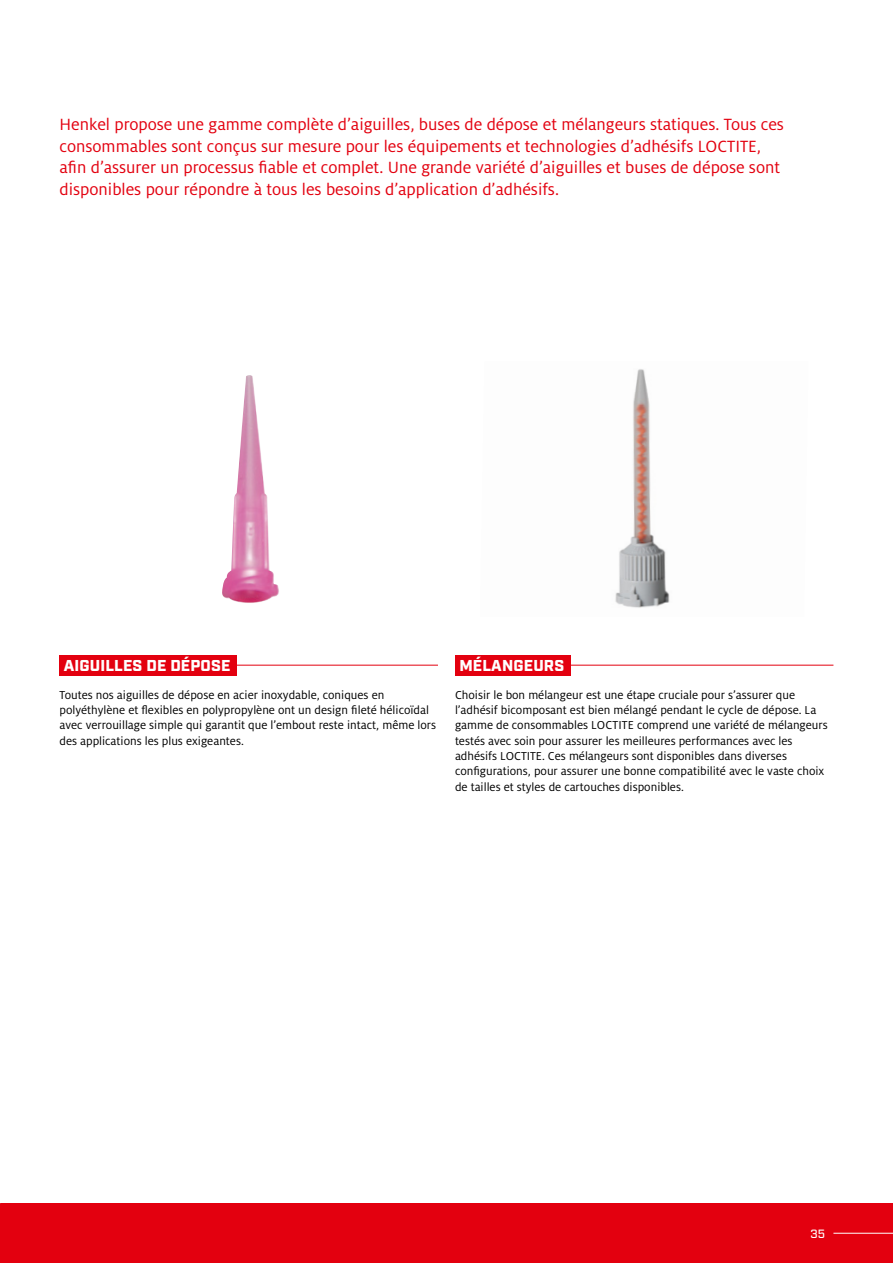
<style>
.page{position:relative;width:893px;height:1263px;background:#fff}
.page>*{position:absolute;margin:0;border:0;box-sizing:border-box;transform-origin:0 0}
.t1{font:18px/21.6px "Henkel Milo";color:#e3000f}
.t2{font:900 15.75px "Industry";letter-spacing:.01em;color:#fff}
.t3{font:12.75px/15.3px "Henkel Milo";color:#000}
.t4{font:500 12px "Industry";color:#fff}
</style>
<div class="page">
<div style="left:0;top:1203px;width:893px;height:60px;background:#e3000f"></div>
<hr style="left:833px;top:1233px;width:60px;height:1px;background:#fff">
<img style="left:222px;top:375px;width:57px;height:228px">
<img style="left:615px;top:369px;width:55px;height:239px">
<div style="left:60px;top:655px;width:177px;height:20px;background:#e3000f"></div>
<hr style="left:60px;top:665px;width:378px;height:1px;background:#e3000f">
<div style="left:455px;top:655px;width:116px;height:20px;background:#e3000f"></div>
<hr style="left:455px;top:665px;width:378px;height:1px;background:#e3000f">
<p class="t1" style="left:60px;top:114px;width:726px">Henkel propose une gamme complète d’aiguilles, buses de dépose et mélangeurs statiques. Tous ces consommables sont conçus sur mesure pour les équipements et technologies d’adhésifs LOCTITE, afin d’assurer un processus fiable et complet. Une grande variété d’aiguilles et buses de dépose sont disponibles pour répondre à tous les besoins d’application d’adhésifs.</p>
<p class="t2" style="left:64px;top:656px;width:168px">AIGUILLES DE DÉPOSE</p>
<p class="t3" style="left:60px;top:687px;width:378px">Toutes nos aiguilles de dépose en acier inoxydable, coniques en polyéthylène et flexibles en polypropylène ont un design fileté hélicoïdal avec verrouillage simple qui garantit que l’embout reste intact, même lors des applications les plus exigeantes.</p>
<p class="t2" style="left:459px;top:656px;width:106px">MÉLANGEURS</p>
<p class="t3" style="left:455px;top:687px;width:374px">Choisir le bon mélangeur est une étape cruciale pour s’assurer que l’adhésif bicomposant est bien mélangé pendant le cycle de dépose. La gamme de consommables LOCTITE comprend une variété de mélangeurs testés avec soin pour assurer les meilleures performances avec les adhésifs LOCTITE. Ces mélangeurs sont disponibles dans diverses configurations, pour assurer une bonne compatibilité avec le vaste choix de tailles et styles de cartouches disponibles.</p>
<p class="t4" style="left:810px;top:1226px;width:16px">35</p>
</div>
